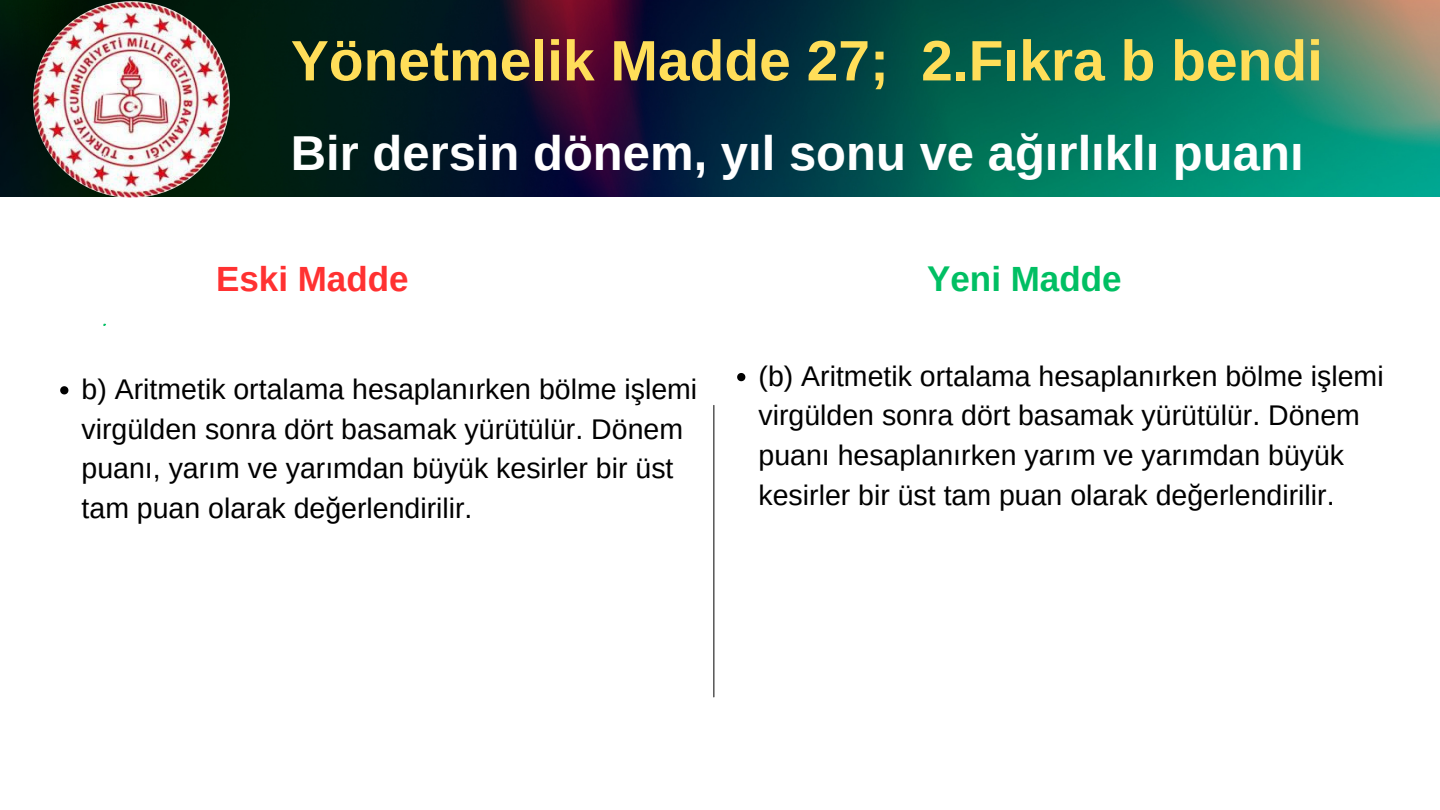
<style>
.page{position:relative;width:1440px;height:810px;background:#fff}
.page>*{position:absolute;margin:0;border:0;box-sizing:border-box;transform-origin:0 0}
.t1{font:700 57px "Arimo";color:#ffde59}
.t2{font:700 49px "Arimo";color:#fff}
.t3{font:700 35px "Arimo";color:#ff3131}
.t4{font:700 35px "Arimo";color:#00bf63}
.t5{font:28.5px/39.8px "Arimo";color:#000}
</style>
<div class="page">
<img style="left:0;top:0;width:1440px;height:197px">
<hr style="left:713px;top:405px;width:1px;height:292px;background:#000">
<img style="left:33px;top:1px;width:197px;height:197px;border-radius:50%">
<svg style="left:60px;top:386px;width:8px;height:8px"></svg>
<svg style="left:737px;top:373px;width:8px;height:8px"></svg>
<p class="t1" style="left:291px;top:29px;width:1034px">Yönetmelik Madde 27; 2.Fıkra b bendi</p>
<p class="t2" style="left:291px;top:126px;width:1014px">Bir dersin dönem, yıl sonu ve ağırlıklı puanı</p>
<p class="t3" style="left:216px;top:259px;width:194px">Eski Madde</p>
<p class="t5" style="left:82px;top:369px;width:617px">b) Aritmetik ortalama hesaplanırken bölme işlemi virgülden sonra dört basamak yürütülür. Dönem puanı, yarım ve yarımdan büyük kesirler bir üst tam puan olarak değerlendirilir.</p>
<p class="t4" style="left:927px;top:259px;width:196px">Yeni Madde</p>
<p class="t5" style="left:759px;top:356px;width:627px">(b) Aritmetik ortalama hesaplanırken bölme işlemi virgülden sonra dört basamak yürütülür. Dönem puanı hesaplanırken yarım ve yarımdan büyük kesirler bir üst tam puan olarak değerlendirilir.</p>
</div>
